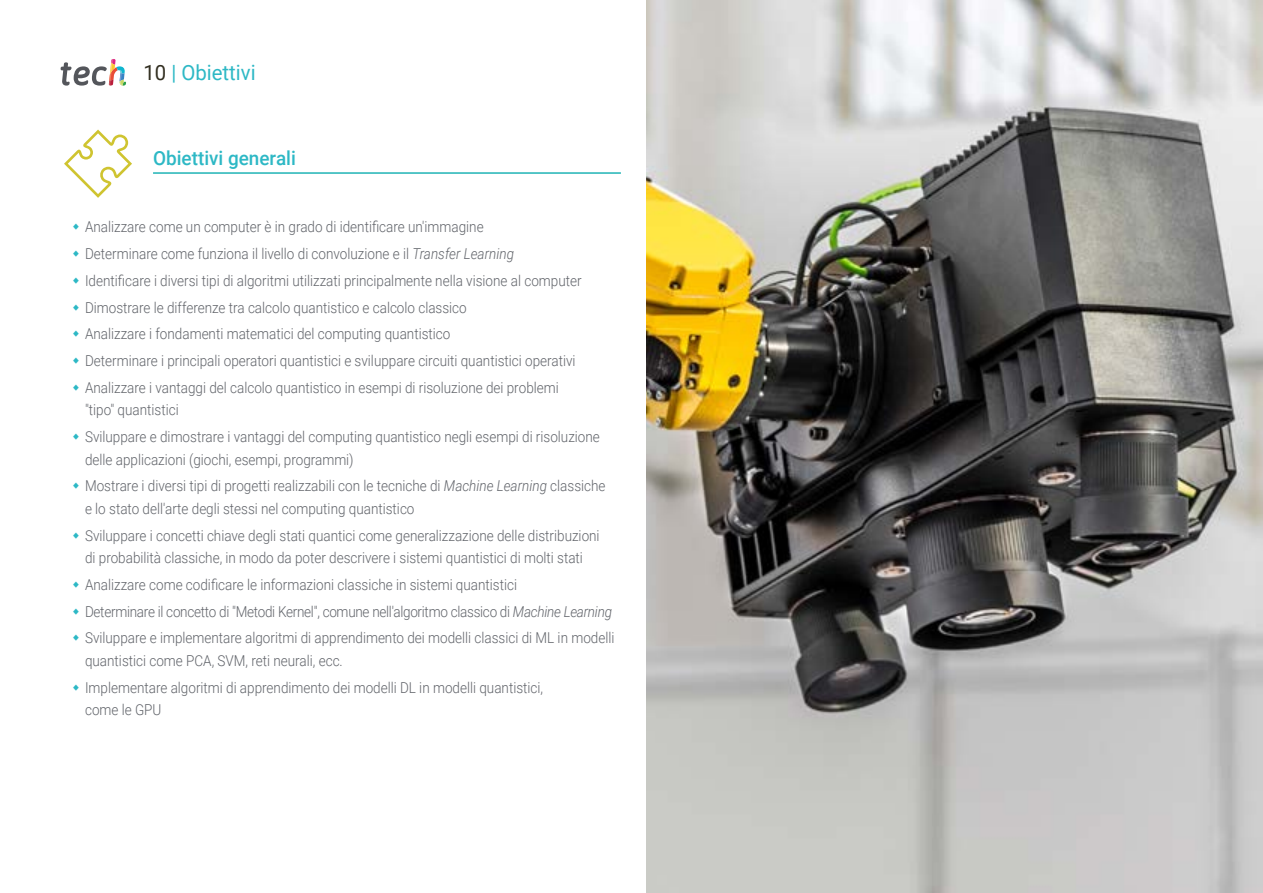
<style>
.page{position:relative;width:1263px;height:893px;background:#fff}
.page>*{position:absolute;margin:0;border:0;box-sizing:border-box;transform-origin:0 0}
.t1{font:21px "Roboto";color:#2db8c5}
.t2{font:500 19.5px "Roboto";color:#2db8c5}
.t3{font:300 15px/26.7px "Roboto";color:#61646a;scale:.9 1}
.s1{color:#312e20}
.s2{font-style:italic}
</style>
<div class="page">
<hr style="left:153px;top:173px;width:468px;height:1px;background:#2db8c5">
<svg style="left:64px;top:130px;width:68px;height:68px"></svg>
<svg style="left:61px;top:59px;width:65px;height:27px"></svg>
<img style="left:646px;top:0;width:617px;height:893px">
<h1 class="t1" style="left:144px;top:57px;width:114px"><span class="s1">10</span> | Obiettivi</h1>
<h2 class="t2" style="left:153px;top:144px;width:144px">Obiettivi generali</h2>
<p class="t3" style="left:85px;top:213px;width:553px">Analizzare come un computer è in grado di identificare un'immagine<br>Determinare come funziona il livello di convoluzione e il <span class="s2">Transfer Learning </span>Identificare i diversi tipi di algoritmi utilizzati principalmente nella visione al computer Dimostrare le differenze tra calcolo quantistico e calcolo classico<br>Analizzare i fondamenti matematici del computing quantistico<br>Determinare i principali operatori quantistici e sviluppare circuiti quantistici operativi Analizzare i vantaggi del calcolo quantistico in esempi di risoluzione dei problemi</p>
<p class="t3" style="left:85px;top:396px;width:574px">"tipo" quantistici<br>Sviluppare e dimostrare i vantaggi del computing quantistico negli esempi di risoluzione</p>
<p class="t3" style="left:85px;top:445px;width:580px">delle applicazioni (giochi, esempi, programmi)<br>Mostrare i diversi tipi di progetti realizzabili con le tecniche di <span class="s2">Machine Learning</span> classiche</p>
<p class="t3" style="left:85px;top:495px;width:573px">e lo stato dell'arte degli stessi nel computing quantistico<br>Sviluppare i concetti chiave degli stati quantici come generalizzazione delle distribuzioni</p>
<p class="t3" style="left:85px;top:544px;width:590px">di probabilità classiche, in modo da poter descrivere i sistemi quantistici di molti stati Analizzare come codificare le informazioni classiche in sistemi quantistici<br>Determinare il concetto di "Metodi Kernel", comune nell'algoritmo classico di <span class="s2">Machine Learning </span>Sviluppare e implementare algoritmi di apprendimento dei modelli classici di ML in modelli</p>
<p class="t3" style="left:85px;top:647px;width:510px">quantistici come PCA, SVM, reti neurali, ecc.<br>Implementare algoritmi di apprendimento dei modelli DL in modelli quantistici,</p>
<p class="t3" style="left:85px;top:696px;width:86px">come le GPU</p>
</div>
